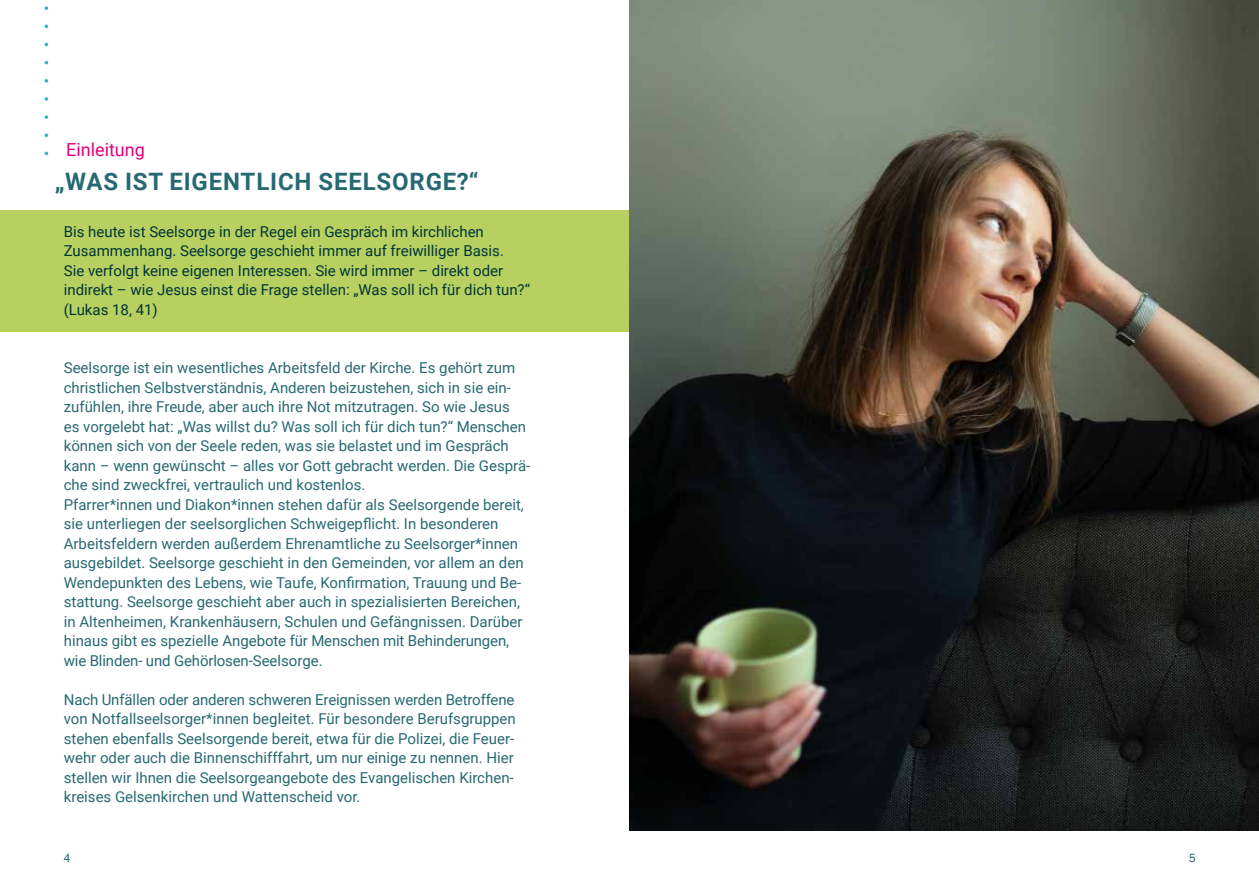
<style>
.page{position:relative;width:1259px;height:893px;background:#fff}
.page>*{position:absolute;margin:0;border:0;box-sizing:border-box;transform-origin:0 0}
.t1{font:700 24px "Roboto";letter-spacing:.035em;color:#276973}
.t2{font:18px "Roboto";color:#e5007c}
.t3{font:15px/19.5px "Roboto";color:#276973}
.t4{font:15px/19.5px "Roboto";color:#003536}
.t5{font:12px "Helvetica";color:#276973}
</style>
<div class="page">
<div style="left:0;top:210px;width:646px;height:122px;background:#b7d060"></div>
<svg style="left:45px;top:115px;width:3px;height:4px"></svg>
<svg style="left:45px;top:97px;width:3px;height:4px"></svg>
<svg style="left:45px;top:79px;width:3px;height:4px"></svg>
<svg style="left:45px;top:6px;width:3px;height:4px"></svg>
<img style="left:629px;top:0;width:630px;height:830px">
<p class="t2" style="left:66px;top:137px;width:80px">Einleitung</p>
<h1 class="t1" style="left:55px;top:165px;width:425px">„WAS IST EIGENTLICH SEELSORGE?“</h1>
<p class="t4" style="left:64px;top:221px;width:468px">Bis heute ist Seelsorge in der Regel ein Gespräch im kirchlichen Zusammenhang. Seelsorge geschieht immer auf freiwilliger Basis.<br>Sie verfolgt keine eigenen Interessen. Sie wird immer – direkt oder indirekt – wie Jesus einst die Frage stellen: „Was soll ich für dich tun?“ (Lukas 18, 41)</p>
<p class="t3" style="left:64px;top:357px;width:468px">Seelsorge ist ein wesentliches Arbeitsfeld der Kirche. Es gehört zum christlichen Selbstverständnis, Anderen beizustehen, sich in sie ein&shy;zufühlen, ihre Freude, aber auch ihre Not mitzutragen. So wie Jesus<br>es vorgelebt hat: „Was willst du? Was soll ich für dich tun?“ Menschen können sich von der Seele reden, was sie belastet und im Gespräch kann – wenn gewünscht – alles vor Gott gebracht werden. Die Gesprä&shy;che sind zweckfrei, vertraulich und kostenlos.<br>Pfarrer*innen und Diakon*innen stehen dafür als Seelsorgende bereit, sie unterliegen der seelsorglichen Schweigepflicht. In besonderen Arbeitsfeldern werden außerdem Ehrenamtliche zu Seelsorger*innen ausgebildet. Seelsorge geschieht in den Gemeinden, vor allem an den Wendepunkten des Lebens, wie Taufe, Konfirmation, Trauung und Be&shy;stattung. Seelsorge geschieht aber auch in spezialisierten Bereichen, in Altenheimen, Krankenhäusern, Schulen und Gefängnissen. Darüber hinaus gibt es spezielle Angebote für Menschen mit Behinderungen, wie Blinden- und Gehörlosen-Seelsorge.</p>
<p class="t3" style="left:64px;top:689px;width:453px">Nach Unfällen oder anderen schweren Ereignissen werden Betroffene von Notfallseelsorger*innen begleitet. Für besondere Berufsgruppen stehen ebenfalls Seelsorgende bereit, etwa für die Polizei, die Feuer&shy;wehr oder auch die Binnenschifffahrt, um nur einige zu nennen. Hier stellen wir Ihnen die Seelsorgeangebote des Evangelischen Kirchen&shy;kreises Gelsenkirchen und Wattenscheid vor.</p>
<p class="t5" style="left:64px;top:849px;width:8px">4</p>
<p class="t5" style="left:1189px;top:849px;width:8px">5</p>
</div>
